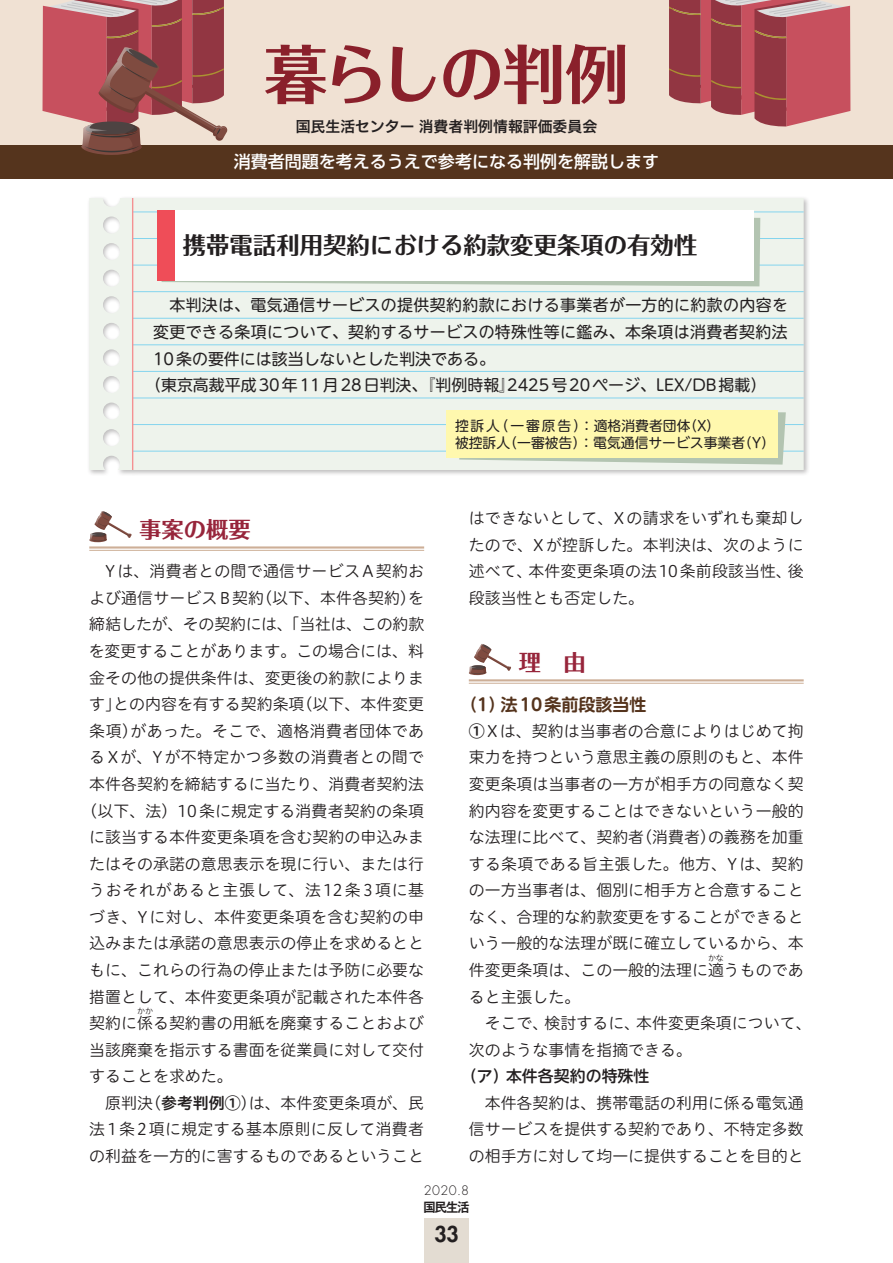
<style>
.page{position:relative;width:893px;height:1263px;background:#fff}
.page>*{position:absolute;margin:0;border:0;box-sizing:border-box;transform-origin:0 0}
.t1{font:700 63.75px "Folk Pro";letter-spacing:-.055em;color:#8a202b}
.t2{font:700 23.4px "Folk Pro";color:#231f20}
.t3{font:700 22.35px "Folk Pro";color:#97253b}
.t4{font:800 21.3px "Futura Std";color:#231f20}
.t5{font:500 16.95px "UD Shin Go Pro";color:#fff}
.t6{font:700 16.95px "UD Shin M Go Pro De";color:#55341d}
.t7{font:15.9px/26.5px "Hiragino UD Sans R Std N W3";color:#231f20;text-align:justify}
.t8{font:15.9px "UD Shin M Go Pro";letter-spacing:.02em;color:#231f20}
.t9{font:15.9px "UD Shin M Go Pro";color:#231f20}
.t10{font:500 15.9px "UD Shin M Go Pro";color:#231f20}
.t11{font:14.85px "Hiragino UD Sans F Std W6";color:#231f20}
.t12{font:13.8px/17px "UD Shin M Go Pro";color:#231f20}
.t13{font:300 12.75px "Futura Std";color:#231f20}
.t14{font:700 12.75px "Gothic MB101 Pro De";color:#231f20;scale:.95 1}
.t15{font:7.95px "Hiragino UD Sans R Std N W3";color:#231f20}
.s1{font-family:"Hiragino UD Sans R Std N W6"}
</style>
<div class="page">
<div style="left:0;top:0;width:893px;height:179px;background:#f0e1d3"></div>
<div style="left:0;top:145px;width:893px;height:34px;background:#55341d"></div>
<svg style="left:669px;top:0;width:181px;height:127px;background:#b55a62"></svg>
<svg style="left:43px;top:0;width:185px;height:155px"></svg>
<div style="left:424px;top:1218px;width:45px;height:45px;background:#e3dcd2"></div>
<svg style="left:89px;top:511px;width:43px;height:31px"></svg>
<hr style="left:89px;top:546px;width:335px;height:3px;background:#cdaf97">
<hr style="left:89px;top:550px;width:335px;height:1px;background:#cdaf97">
<svg style="left:469px;top:644px;width:42px;height:31px"></svg>
<hr style="left:469px;top:679px;width:335px;height:2px;background:#cdaf97">
<hr style="left:469px;top:683px;width:335px;height:1px;background:#cdaf97">
<div style="left:87px;top:196px;width:723px;height:280px;background:#231f20;opacity:.3"></div>
<div style="left:89px;top:198px;width:715px;height:272px;background:#eef3ec"></div>
<hr style="left:133px;top:211px;width:671px;height:1px;background:#84d4ee">
<hr style="left:133px;top:238px;width:671px;height:1px;background:#84d4ee">
<hr style="left:133px;top:265px;width:671px;height:1px;background:#84d4ee">
<hr style="left:133px;top:291px;width:671px;height:1px;background:#84d4ee">
<hr style="left:133px;top:318px;width:671px;height:1px;background:#84d4ee">
<hr style="left:133px;top:344px;width:671px;height:1px;background:#84d4ee">
<hr style="left:133px;top:371px;width:671px;height:1px;background:#84d4ee">
<hr style="left:133px;top:397px;width:671px;height:1px;background:#84d4ee">
<hr style="left:133px;top:424px;width:671px;height:1px;background:#84d4ee">
<hr style="left:133px;top:451px;width:671px;height:1px;background:#84d4ee">
<hr style="left:132px;top:198px;width:1px;height:272px;background:#f49092">
<svg style="left:459px;top:410px;width:327px;height:55px;background:#cad6c8"></svg>
<div style="left:446px;top:410px;width:332px;height:48px;background:#fff8ae"></div>
<svg style="left:161px;top:215px;width:599px;height:71px;background:#ced9cc"></svg>
<div style="left:157px;top:210px;width:597px;height:70px;background:#fff"></div>
<div style="left:157px;top:210px;width:17px;height:70px;background:#ef4d58"></div>
<h1 class="t1" style="left:264px;top:20px;width:367px">暮らしの判例</h1>
<p class="t11" style="left:296px;top:115px;width:303px">国民生活センター 消費者判例情報評価委員会</p>
<p class="t5" style="left:234px;top:148px;width:427px">消費者問題を考えるうえで参考になる判例を解説します</p>
<h2 class="t2" style="left:183px;top:225px;width:516px">携帯電話利用契約における約款変更条項の有効性</h2>
<p class="t8" style="left:153px;top:293px;width:636px">　本判決は、電気通信サービスの提供契約約款における事業者が一方的に約款の内容を</p>
<p class="t8" style="left:153px;top:319px;width:636px">変更できる条項について、契約するサービスの特殊性等に鑑み、本条項は消費者契約法</p>
<p class="t9" style="left:153px;top:346px;width:343px">10条の要件には該当しないとした判決である。</p>
<p class="t9" style="left:145px;top:372px;width:623px">（東京高裁平成30年11月28日判決、『判例時報』2425号20ページ、LEX/DB掲載）</p>
<p class="t12" style="left:455px;top:416px;width:321px">控訴人（一審原告）：適格消費者団体（X）<br>被控訴人（一審被告）：電気通信サービス事業者（Y）</p>
<h3 class="t3" style="left:139px;top:511px;width:113px">事案の概要</h3>
<p class="t7" style="left:469px;top:504px;width:336px">はできないとして、Xの請求をいずれも棄却したので、Xが控訴した。本判決は、次のように述べて、本件変更条項の法10条前段該当性、後段該当性とも否定した。</p>
<p class="t7" style="left:81px;top:557px;width:344px;text-align:right">Yは、消費者との間で通信サービスA契約お<br>よび通信サービスB契約（以下、本件各契約）を締結したが、その契約には、「当社は、この約款を変更することがあります。この場合には、料金その他の提供条件は、変更後の約款によります」との内容を有する契約条項（以下、本件変更条項）があった。そこで、適格消費者団体であるXが、Yが不特定かつ多数の消費者との間で本件各契約を締結するに当たり、消費者契約法（以下、法）10条に規定する消費者契約の条項に該当する本件変更条項を含む契約の申込みまたはその承諾の意思表示を現に行い、または行うおそれがあると主張して、法12条3項に基づき、Yに対し、本件変更条項を含む契約の申込みまたは承諾の意思表示の停止を求めるとともに、これらの行為の停止または予防に必要な措置として、本件変更条項が記載された本件各契約に係る契約書の用紙を廃棄することおよび</p>
<h3 class="t3" style="left:519px;top:644px;width:68px">理　由</h3>
<p class="t6" style="left:460px;top:690px;width:188px">（1）法10条前段該当性</p>
<p class="t7" style="left:469px;top:717px;width:336px"><span class="s1">①</span>Xは、契約は当事者の合意によりはじめて拘束力を持つという意思主義の原則のもと、本件変更条項は当事者の一方が相手方の同意なく契約内容を変更することはできないという一般的な法理に比べて、契約者（消費者）の義務を加重する条項である旨主張した。他方、Yは、契約の一方当事者は、個別に相手方と合意することなく、合理的な約款変更をすることができるという一般的な法理が既に確立しているから、本件変更条項は、この一般的法理に適うものであ</p>
<p class="t15" style="left:708px;top:952px;width:17px">かな</p>
<p class="t7" style="left:469px;top:982px;width:113px">ると主張した。</p>
<p class="t7" style="left:485px;top:1009px;width:328px">そこで、検討するに、本件変更条項について、</p>
<p class="t7" style="left:469px;top:1035px;width:225px">次のような事情を指摘できる。</p>
<p class="t10" style="left:461px;top:1063px;width:190px">（ア）本件各契約の特殊性</p>
<p class="t7" style="left:469px;top:1089px;width:336px;text-indent:16px">本件各契約は、携帯電話の利用に係る電気通信サービスを提供する契約であり、不特定多数の相手方に対して均一に提供することを目的と</p>
<p class="t15" style="left:137px;top:1005px;width:17px">かか</p>
<p class="t7" style="left:89px;top:1035px;width:336px">当該廃棄を指示する書面を従業員に対して交付することを求めた。</p>
<p class="t7" style="left:89px;top:1089px;width:336px;text-indent:16px">原判決（<span class="s1">参考判例①</span>）は、本件変更条項が、民法1条2項に規定する基本原則に反して消費者の利益を一方的に害するものであるということ</p>
<p class="t13" style="left:424px;top:1182px;width:47px">2020.8</p>
<p class="t14" style="left:423px;top:1196px;width:50px">国民生活</p>
<h3 class="t4" style="left:434px;top:1221px;width:26px">33</h3>
</div>
